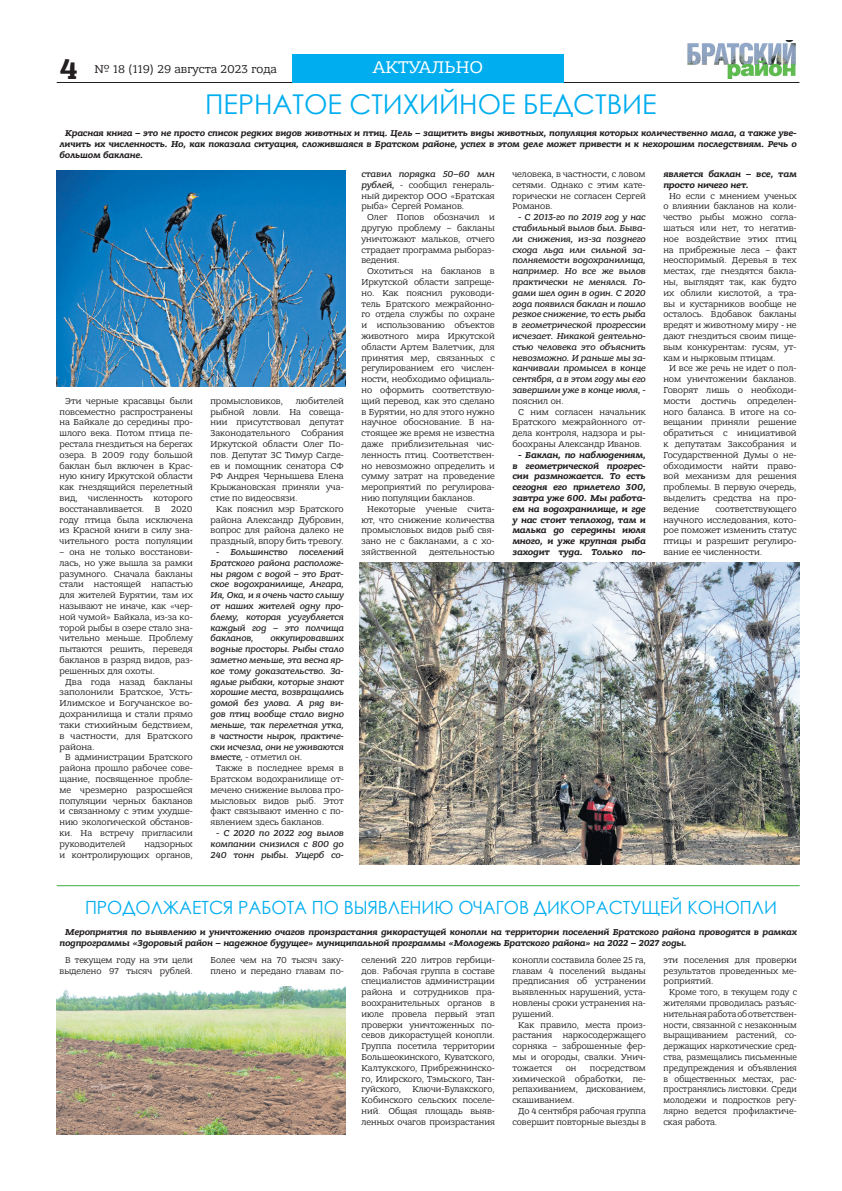
<style>
.page{position:relative;width:842px;height:1191px;background:#fff}
.page>*{position:absolute;margin:0;border:0;box-sizing:border-box;transform-origin:0 0}
.t1{font:700 30px "Bandera Pro";color:#231f20}
.t2{font:27.3px "Century Gothic";color:#00aeef}
.t3{font:18.2px "Century Gothic";color:#00aeef;scale:.96 1}
.t4{font:18px "Bandera Pro";color:#fff}
.t5{font:12px "Bandera Pro";color:#231f20}
.t6{font:9.1px/10.8px "Bandera Pro";color:#231f20;text-align:justify}
.t7{font:italic 500 9.1px/10.8px "Bandera Pro";color:#231f20;text-align:justify}
.t8{font:italic 700 9.1px/10.8px "Bandera Pro";color:#231f20;text-align:justify}
.t9{font:9.1px/10.8px "Bandera Pro";color:#231f20;text-align:justify;scale:.94 1}
.s1{font-weight:400;font-style:normal}
.s2{font-weight:500;font-style:italic}
</style>
<div class="page">
<hr style="left:57px;top:82px;width:742px;height:1px;background:#231f20">
<div style="left:292px;top:54px;width:272px;height:29px;background:#00aeef"></div>
<img style="left:687px;top:41px;width:109px;height:38px">
<hr style="left:57px;top:885px;width:743px;height:1px;background:#40ae49">
<img style="left:359px;top:563px;width:441px;height:301px">
<img style="left:57px;top:170px;width:288px;height:216px">
<img style="left:57px;top:986px;width:288px;height:148px">
<h1 class="t1" style="left:60px;top:51px;width:20px">4</h1>
<h3 class="t5" style="left:94px;top:62px;width:184px">№ 18 (119) 29 августа 2023 года</h3>
<h3 class="t4" style="left:373px;top:56px;width:112px">АКТУАЛЬНО</h3>
<h2 class="t2" style="left:205px;top:85px;width:453px">ПЕРНАТОЕ СТИХИЙНОЕ БЕДСТВИЕ</h2>
<p class="t8" style="left:60px;top:128px;width:739px;text-indent:6px">Красная книга – это не просто список редких видов животных и птиц. Цель – защитить виды животных, популяция которых количественно мала, а также уве&shy;личить их численность. Но, как показала ситуация, сложившаяся в Братском районе, успех в этом деле может привести и к нехорошим последствиям. Речь о большом баклане.</p>
<p class="t6" style="left:60px;top:395px;width:135px;text-indent:6px">Эти черные красавцы были повсеместно распространены на Байкале до середины про&shy;шлого века. Потом птица пе&shy;рестала гнездиться на берегах озера. В 2009 году большой баклан был включен в Крас&shy;ную книгу Иркутской области как гнездящийся перелетный вид, численность которого восстанавливается. В 2020 году птица была исключена из Красной книги в силу зна&shy;чительного роста популяции</p>
<p class="t6" style="left:60px;top:546px;width:135px">– она не только восстанови&shy;лась, но уже вышла за рамки разумного. Сначала бакланы стали настоящей напастью для жителей Бурятии, там их называют не иначе, как «чер&shy;ной чумой» Байкала, из-за ко&shy;торой рыбы в озере стало зна&shy;чительно меньше. Проблему пытаются решить, переведя бакланов в разряд видов, раз&shy;решенных для охоты.</p>
<p class="t6" style="left:60px;top:676px;width:135px;text-indent:6px">Два года назад бакланы заполонили Братское, Усть-Илимское и Богучанское во&shy;дохранилища и стали прямо таки стихийным бедствием, в частности, для Братского района.</p>
<p class="t6" style="left:60px;top:752px;width:135px;text-indent:6px">В администрации Братского района прошло рабочее сове&shy;щание, посвященное пробле&shy;ме чрезмерно разросшейся популяции черных бакланов и связанному с этим ухудше&shy;нию экологической обстанов&shy;ки. На встречу пригласили руководителей</p>
<p class="t6" style="left:60px;top:838px;width:135px;text-align:right">надзорных<br>и контролирующих органов,</p>
<p class="t6" style="left:210px;top:395px;width:135px;text-indent:85px">любителей рыбной ловли. На совеща&shy;нии присутствовал депутат Законодательного Собрания Иркутской области Олег По&shy;пов. Депутат ЗС Тимур Сагде&shy;ев и помощник сенатора СФ РФ Андрея Чернышева Елена Крыжановская приняли уча&shy;стие по видеосвязи.</p>
<p class="t6" style="left:210px;top:503px;width:135px;text-indent:6px">Как пояснил мэр Братского района Александр Дубровин, вопрос для района далеко не праздный, впору бить тревогу.</p>
<p class="t7" style="left:210px;top:547px;width:135px;text-indent:6px">- Большинство поселений Братского района расположе&shy;ны рядом с водой – это Брат&shy;ское водохранилище, Ангара, Ия, Ока, и я очень часто слышу от наших жителей одну про&shy;блему, которая усугубляется каждый год – это полчища бакланов,</p>
<p class="t6" style="left:210px;top:395px;width:74px">промысловиков,</p>
<p class="t7" style="left:210px;top:633px;width:135px;text-indent:60px">оккупировавших водные просторы. Рыбы стало заметно меньше, эта весна яр&shy;кое тому доказательство. За&shy;ядлые рыбаки, которые знают хорошие места, возвращались домой без улова. А ряд ви&shy;дов птиц вообще стало видно меньше, так перелетная утка, в частности нырок, практиче&shy;ски исчезла, они не уживаются вместе, <span class="s1">- отметил он.</span></p>
<p class="t6" style="left:210px;top:762px;width:135px;text-indent:6px">Также в последнее время в Братском водохранилище от&shy;мечено снижение вылова про&shy;мысловых видов рыб. Этот факт связывают именно с по&shy;явлением здесь бакланов.</p>
<p class="t7" style="left:210px;top:827px;width:135px;text-indent:6px">- С 2020 по 2022 год вылов компании снизился с 800 до 240 тонн рыбы. Ущерб со-</p>
<p class="t6" style="left:361px;top:168px;width:135px"><span class="s2">ставил порядка 50–60 млн рублей,</span> - сообщил генераль&shy;ный директор ООО «Братская рыба» Сергей Романов.</p>
<p class="t6" style="left:361px;top:212px;width:135px;text-indent:6px">Олег Попов обозначил и другую проблему – бакланы уничтожают мальков, отчего страдает программа рыбораз&shy;ведения.</p>
<p class="t6" style="left:361px;top:266px;width:135px;text-indent:6px">Охотиться на бакланов в Иркутской области запреще&shy;но. Как пояснил руководи&shy;тель Братского межрайонно&shy;го отдела службы по охране и использованию объектов животного мира Иркутской области Артем Валетчик, для принятия мер, связанных с регулированием его числен&shy;ности, необходимо официаль&shy;но оформить соответствую&shy;щий перевод, как это сделано в Бурятии, но для этого нужно научное обоснование. В на&shy;стоящее же время не известна даже приблизительная чис&shy;ленность птиц. Соответствен&shy;но невозможно определить и сумму затрат на проведение мероприятий по регулирова&shy;нию популяции бакланов.</p>
<p class="t6" style="left:361px;top:503px;width:135px;text-indent:6px">Некоторые ученые счита&shy;ют, что снижение количества промысловых видов рыб свя&shy;зано не с бакланами, а с хо&shy;зяйственной</p>
<p class="t6" style="left:429px;top:546px;width:67px">деятельностью</p>
<p class="t6" style="left:512px;top:168px;width:135px">человека, в частности, с ловом сетями. Однако с этим кате&shy;горически не согласен Сергей Романов.</p>
<p class="t7" style="left:512px;top:212px;width:135px;text-indent:6px">- С 2013-го по 2019 год у нас стабильный вылов был. Быва&shy;ли снижения, из-за позднего схода льда или сильной за&shy;полняемости водохранилища, например. Но все же вылов практически не менялся. Го&shy;дами шел один в один. С 2020 года появился баклан и пошло резкое снижение, то есть рыба в геометрической прогрессии исчезает. Никакой деятельно&shy;стью человека это объяснить невозможно. И раньше мы за&shy;канчивали промысел в конце сентября, а в этом году мы его завершили уже в конце июля, -</p>
<p class="t6" style="left:512px;top:395px;width:53px">пояснил он.</p>
<p class="t6" style="left:518px;top:406px;width:129px">С ним согласен начальник</p>
<p class="t6" style="left:512px;top:417px;width:135px">Братского межрайонного от-</p>
<p class="t6" style="left:512px;top:428px;width:135px">дела контроля, надзора и ры-</p>
<p class="t6" style="left:512px;top:438px;width:131px">боохраны Александр Иванов.</p>
<p class="t8" style="left:512px;top:449px;width:135px;text-indent:6px">- Баклан, по наблюдениям, в геометрической прогрес&shy;сии размножается. То есть сегодня его прилетело 300, завтра уже 600. Мы работа&shy;ем на водохранилище, и где у нас стоит теплоход, там и малька до середины июля много, и уже крупная рыба заходит туда. Только по-</p>
<p class="t8" style="left:663px;top:169px;width:135px">является баклан – все, там просто ничего нет.</p>
<p class="t6" style="left:663px;top:190px;width:135px;text-indent:6px">Но если с мнением ученых о влиянии бакланов на коли&shy;чество рыбы можно согла&shy;шаться или нет, то негатив&shy;ное воздействие этих птиц на прибрежные леса – факт неоспоримый. Деревья в тех местах, где гнездятся бакла&shy;ны, выглядят так, как будто их облили кислотой, а тра&shy;вы и кустарников вообще не осталось. Вдобавок бакланы вредят и животному миру - не дают гнездиться своим пище&shy;вым конкурентам: гусям, ут&shy;кам и нырковым птицам.</p>
<p class="t6" style="left:663px;top:363px;width:135px;text-indent:6px">И все же речь не идет о пол&shy;ном уничтожении бакланов.<br>Говорят лишь о необходи&shy;мости достичь определен&shy;ного баланса. В итоге на со&shy;вещании приняли решение обратиться с инициативой к депутатам Заксобрания и Государственной Думы о не&shy;обходимости найти право&shy;вой механизм для решения проблемы. В первую очередь, выделить средства на про&shy;ведение</p>
<p class="t6" style="left:663px;top:503px;width:135px;text-indent:52px">соответствующего научного исследования, кото&shy;рое поможет изменить статус птицы и разрешит регулиро&shy;вание ее численности.</p>
<h3 class="t3" style="left:85px;top:894px;width:722px">ПРОДОЛЖАЕТСЯ РАБОТА ПО ВЫЯВЛЕНИЮ ОЧАГОВ ДИКОРАСТУЩЕЙ КОНОПЛИ</h3>
<p class="t8" style="left:60px;top:927px;width:739px;text-indent:6px">Мероприятия по выявлению и уничтожению очагов произрастания дикорастущей конопли на территории поселений Братского района проводятся в рамках подпрограммы «Здоровый район – надежное будущее» муниципальной программы «Молодежь Братского района» на 2022 – 2027 годы.</p>
<p class="t6" style="left:60px;top:954px;width:135px;text-align:right">В текущем году на эти цели выделено 97 тысяч рублей.</p>
<p class="t6" style="left:211px;top:954px;width:135px">Более чем на 70 тысяч заку&shy;плено и передано главам по-</p>
<p class="t6" style="left:361px;top:954px;width:135px">селений 220 литров гербици&shy;дов. Рабочая группа в составе специалистов администрации района и сотрудников пра&shy;воохранительных органов в июле провела первый этап проверки уничтоженных по&shy;севов дикорастущей конопли.<br>Группа посетила территории Большеокинского, Куватского, Калтукского, Прибрежнинско&shy;го, Илирского, Тэмьского, Тан&shy;гуйского, Ключи-Булакского, Кобинского сельских поселе&shy;ний. Общая площадь выяв&shy;ленных очагов произрастания</p>
<p class="t6" style="left:512px;top:954px;width:135px">конопли составила более 25 га, главам 4 поселений выданы предписания об устранении выявленных нарушений, уста&shy;новлены сроки устранения на&shy;рушений.</p>
<p class="t6" style="left:663px;top:954px;width:135px">эти поселения для проверки результатов проведенных ме&shy;роприятий.</p>
<p class="t9" style="left:663px;top:986px;width:143px;text-indent:6px">Кроме того, в текущем году с жителями проводилась разъяс&shy;нительная работа об ответствен&shy;ности, связанной с незаконным выращиванием растений, со&shy;держащих наркотические сред&shy;ства, размещались письменные предупреждения и объявления в общественных местах, рас&shy;пространялись листовки. Среди молодежи и подростков регу&shy;лярно ведется профилактиче&shy;ская работа.</p>
<p class="t6" style="left:512px;top:1019px;width:135px;text-indent:6px">Как правило, места произ&shy;растания наркосодержащего сорняка – заброшенные фер&shy;мы и огороды, свалки. Унич&shy;тожается</p>
<p class="t6" style="left:512px;top:1062px;width:135px;text-indent:77px">посредством химической обработки, пе&shy;репахиванием, дискованием, скашиванием.</p>
<p class="t6" style="left:512px;top:1105px;width:135px;text-align:right">До 4 сентября рабочая группа совершит повторные выезды в</p>
<p class="t6" style="left:566px;top:1062px;width:12px">он</p>
</div>
